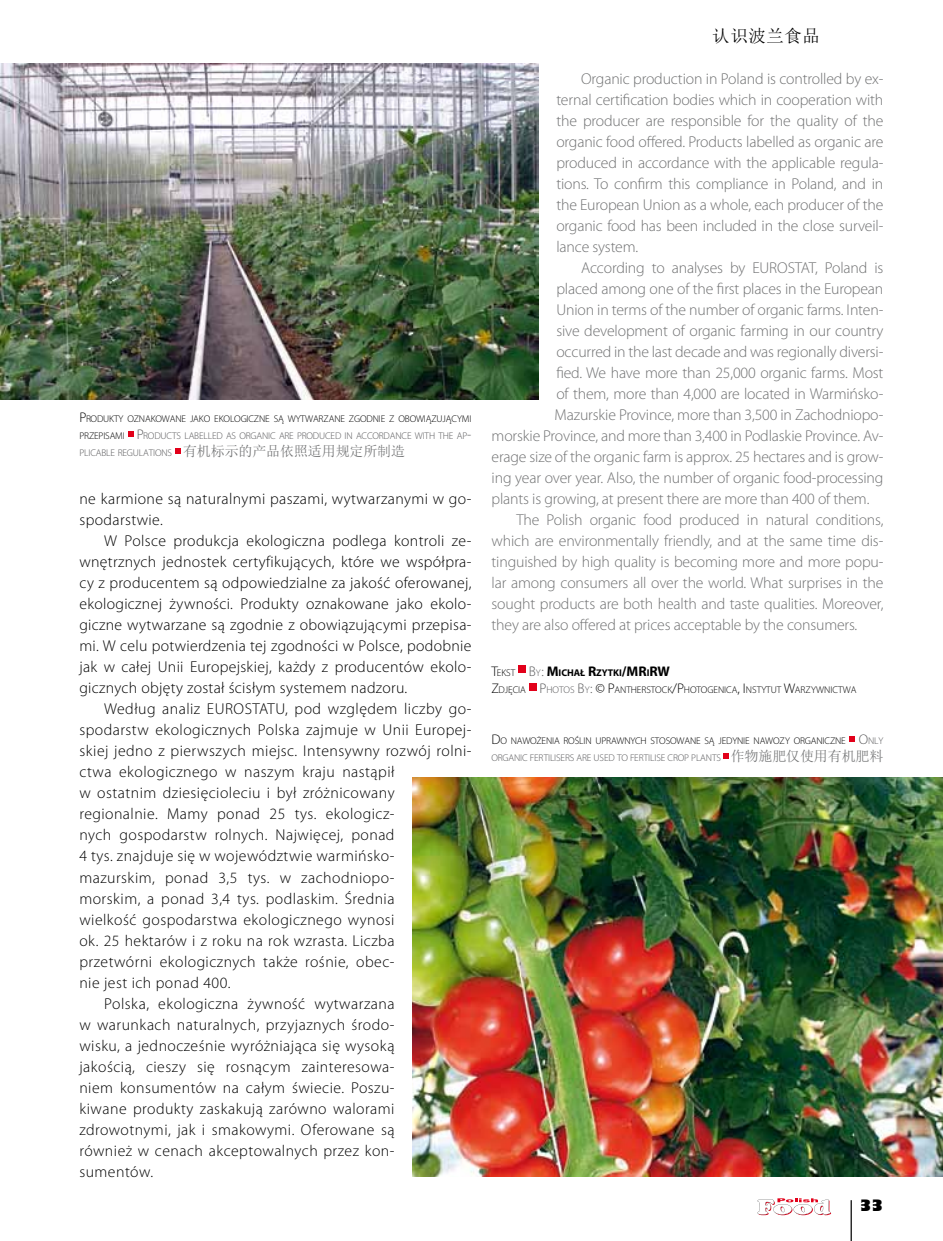
<style>
.page{position:relative;width:943px;height:1241px;background:#fff}
.page>*{position:absolute;margin:0;border:0;box-sizing:border-box;transform-origin:0 0}
.t1{font:17.5px "Sim Sun";letter-spacing:.03em;color:#000}
.t2{font:300 15.75px/21px "Myriad Pro";letter-spacing:.03em;color:#000}
.t3{font:300 15.75px/21px "Myriad Pro";letter-spacing:-.01em;color:#707172;text-align:justify}
.t4{font:14px "Humanst 521 U Bd PL";color:#000}
.t5{font:300 9.8px/16.8px "Myriad Pro";letter-spacing:-.015em;color:#000}
.s1{font-size:14px}
.s2{font-size:14px;color:#58585a}
.s3{color:#58585a}
.s4{font-family:"Sim Sun";font-weight:400;font-size:14px;color:#707172}
.s5{font-weight:700;font-size:14px}
.s6{font-weight:700}
</style>
<div class="page">
<hr style="left:850px;top:1199px;width:1px;height:41px;background:#000">
<svg style="left:757px;top:1198px;width:74px;height:16px"></svg>
<div style="left:518px;top:665px;width:8px;height:8px;background:#e2001a"></div>
<div style="left:529px;top:683px;width:8px;height:8px;background:#e2001a"></div>
<img style="left:0;top:63px;width:539px;height:336px">
<img style="left:413px;top:777px;width:530px;height:399px">
<svg style="left:128px;top:431px;width:5px;height:5px"></svg>
<svg style="left:175px;top:448px;width:5px;height:5px"></svg>
<svg style="left:849px;top:736px;width:6px;height:5px"></svg>
<svg style="left:723px;top:753px;width:5px;height:5px"></svg>
<p class="t5" style="left:79px;top:410px;width:393px;text-align:justify"><span class="s1">P</span>RODUKTY OZNAKOWANE JAKO EKOLOGICZNE SĄ WYTWARZANE ZGODNIE Z OBOWIĄZUJĄCYMI PRZEPISAMI <span class="s2">P</span><span class="s3">RODUCTS LABELLED AS ORGANIC ARE PRODUCED IN ACCORDANCE WITH THE AP</span><span class="s2">-</span><span class="s3">PLICABLE REGULATIONS</span> <span class="s4">有机标示的产品依照适用规定所制造</span></p>
<p class="t2" style="left:79px;top:488px;width:393px">ne karmione są naturalnymi paszami, wytwarzanymi w go&shy;spodarstwie.</p>
<p class="t2" style="left:79px;top:530px;width:393px;text-align:justify;text-indent:25px">W Polsce produkcja ekologiczna podlega kontroli ze&shy;wnętrznych jednostek certyfikujących, które we współpra&shy;cy z producentem są odpowiedzialne za jakość oferowanej, ekologicznej żywności. Produkty oznakowane jako ekolo&shy;giczne wytwarzane są zgodnie z obowiązującymi przepisa&shy;mi. W celu potwierdzenia tej zgodności w Polsce, podobnie jak w całej Unii Europejskiej, każdy z producentów ekolo&shy;gicznych objęty został ścisłym systemem nadzoru.</p>
<p class="t2" style="left:104px;top:698px;width:369px">Według analiz EUROSTATU, pod względem liczby go-</p>
<p class="t2" style="left:79px;top:719px;width:393px">spodarstw ekologicznych Polska zajmuje w Unii Europej-</p>
<p class="t2" style="left:79px;top:740px;width:393px">skiej jedno z pierwszych miejsc. Intensywny rozwój rolni-</p>
<p class="t2" style="left:79px;top:761px;width:317px">ctwa ekologicznego w naszym kraju nastąpił</p>
<p class="t2" style="left:79px;top:782px;width:317px">w ostatnim dziesięcioleciu i był zróżnicowany</p>
<p class="t2" style="left:79px;top:803px;width:317px">regionalnie. Mamy ponad 25 tys. ekologicz-</p>
<p class="t2" style="left:79px;top:824px;width:316px">nych gospodarstw rolnych. Najwięcej, ponad</p>
<p class="t2" style="left:79px;top:845px;width:316px">4 tys. znajduje się w województwie warmińsko-</p>
<p class="t2" style="left:79px;top:866px;width:317px">mazurskim, ponad 3,5 tys. w zachodniopo-</p>
<p class="t2" style="left:79px;top:887px;width:316px">morskim, a ponad 3,4 tys. podlaskim. Średnia</p>
<p class="t2" style="left:79px;top:908px;width:317px">wielkość gospodarstwa ekologicznego wynosi</p>
<p class="t2" style="left:79px;top:929px;width:317px">ok. 25 hektarów i z roku na rok wzrasta. Liczba</p>
<p class="t2" style="left:79px;top:950px;width:317px">przetwórni ekologicznych także rośnie, obec-</p>
<p class="t2" style="left:79px;top:971px;width:153px">nie jest ich ponad 400.</p>
<p class="t2" style="left:104px;top:992px;width:292px">Polska, ekologiczna żywność wytwarzana</p>
<p class="t2" style="left:79px;top:1013px;width:317px">w warunkach naturalnych, przyjaznych środo-</p>
<p class="t2" style="left:79px;top:1034px;width:316px">wisku, a jednocześnie wyróżniająca się wysoką</p>
<p class="t2" style="left:79px;top:1055px;width:317px">jakością, cieszy się rosnącym zainteresowa-</p>
<p class="t2" style="left:79px;top:1076px;width:317px">niem konsumentów na całym świecie. Poszu-</p>
<p class="t2" style="left:79px;top:1097px;width:317px">kiwane produkty zaskakują zarówno walorami</p>
<p class="t2" style="left:79px;top:1118px;width:317px">zdrowotnymi, jak i smakowymi. Oferowane są</p>
<p class="t2" style="left:79px;top:1139px;width:317px">również w cenach akceptowalnych przez kon-</p>
<p class="t2" style="left:79px;top:1160px;width:75px">sumentów.</p>
<p class="t1" style="left:712px;top:27px;width:109px">认识波兰食品</p>
<p class="t3" style="left:556px;top:68px;width:328px;text-indent:25px">Organic production in Poland is controlled by ex&shy;ternal certification bodies which in cooperation with the producer are responsible for the quality of the organic food offered. Products labelled as organic are produced in accordance with the applicable regula&shy;tions. To confirm this compliance in Poland, and in the European Union as a whole, each producer of the organic food has been included in the close surveil&shy;lance system.</p>
<p class="t3" style="left:581px;top:257px;width:304px">According to analyses by EUROSTAT, Poland is</p>
<p class="t3" style="left:556px;top:278px;width:328px">placed among one of the first places in the European</p>
<p class="t3" style="left:556px;top:299px;width:328px">Union in terms of the number of organic farms. Inten-</p>
<p class="t3" style="left:556px;top:320px;width:328px">sive development of organic farming in our country</p>
<p class="t3" style="left:556px;top:341px;width:328px">occurred in the last decade and was regionally diversi-</p>
<p class="t3" style="left:556px;top:362px;width:328px">fied. We have more than 25,000 organic farms. Most</p>
<p class="t3" style="left:556px;top:383px;width:328px">of them, more than 4,000 are located in Warmińsko-</p>
<p class="t3" style="left:554px;top:404px;width:330px">Mazurskie Province, more than 3,500 in Zachodniopo-</p>
<p class="t3" style="left:491px;top:425px;width:393px">morskie Province, and more than 3,400 in Podlaskie Province. Av-</p>
<p class="t3" style="left:491px;top:446px;width:393px">erage size of the organic farm is approx. 25 hectares and is grow-</p>
<p class="t3" style="left:491px;top:467px;width:393px">ing year over year. Also, the number of organic food-processing</p>
<p class="t3" style="left:491px;top:488px;width:379px">plants is growing, at present there are more than 400 of them.</p>
<p class="t3" style="left:516px;top:509px;width:368px">The Polish organic food produced in natural conditions,</p>
<p class="t3" style="left:491px;top:530px;width:393px">which are environmentally friendly, and at the same time dis-</p>
<p class="t3" style="left:491px;top:551px;width:393px">tinguished by high quality is becoming more and more popu-</p>
<p class="t3" style="left:491px;top:572px;width:393px">lar among consumers all over the world. What surprises in the</p>
<p class="t3" style="left:491px;top:593px;width:393px">sought products are both health and taste qualities. Moreover,</p>
<p class="t3" style="left:491px;top:614px;width:367px">they are also offered at prices acceptable by the consumers.</p>
<p class="t5" style="left:491px;top:663px;width:366px;line-height:17.8px"><span class="s1">T</span>EKST <span class="s2">B</span><span class="s3">Y</span><span class="s2">:</span> <span class="s5">M</span><span class="s6">ICHAŁ</span> <span class="s5">R</span><span class="s6">ZYTKI</span><span class="s5">/MR</span><span class="s6">I</span><span class="s5">RW<br></span><span class="s1">Z</span>DJĘCIA <span class="s2">P</span> <span class="s3">HOTOS</span> <span class="s2">B</span><span class="s3">Y</span><span class="s2">:</span> <span class="s1">©</span> <span class="s1">P</span>ANTHERSTOCK<span class="s1">/P</span> HOTOGENICA<span class="s1">, I</span> NSTYTUT <span class="s1">W</span>ARZYWNICTWA</p>
<p class="t5" style="left:491px;top:732px;width:393px"><span class="s1">D</span>O NAWOŻENIA ROŚLIN UPRAWNYCH STOSOWANE SĄ JEDYNIE NAWOZY ORGANICZNE <span class="s2">O</span><span class="s3">NLY<br>ORGANIC FERTILISERS ARE USED TO FERTILISE CROP PLANTS</span> <span class="s4">作物施肥仅使用有机肥料</span></p>
<p class="t4" style="left:859px;top:1195px;width:25px">33</p>
</div>
